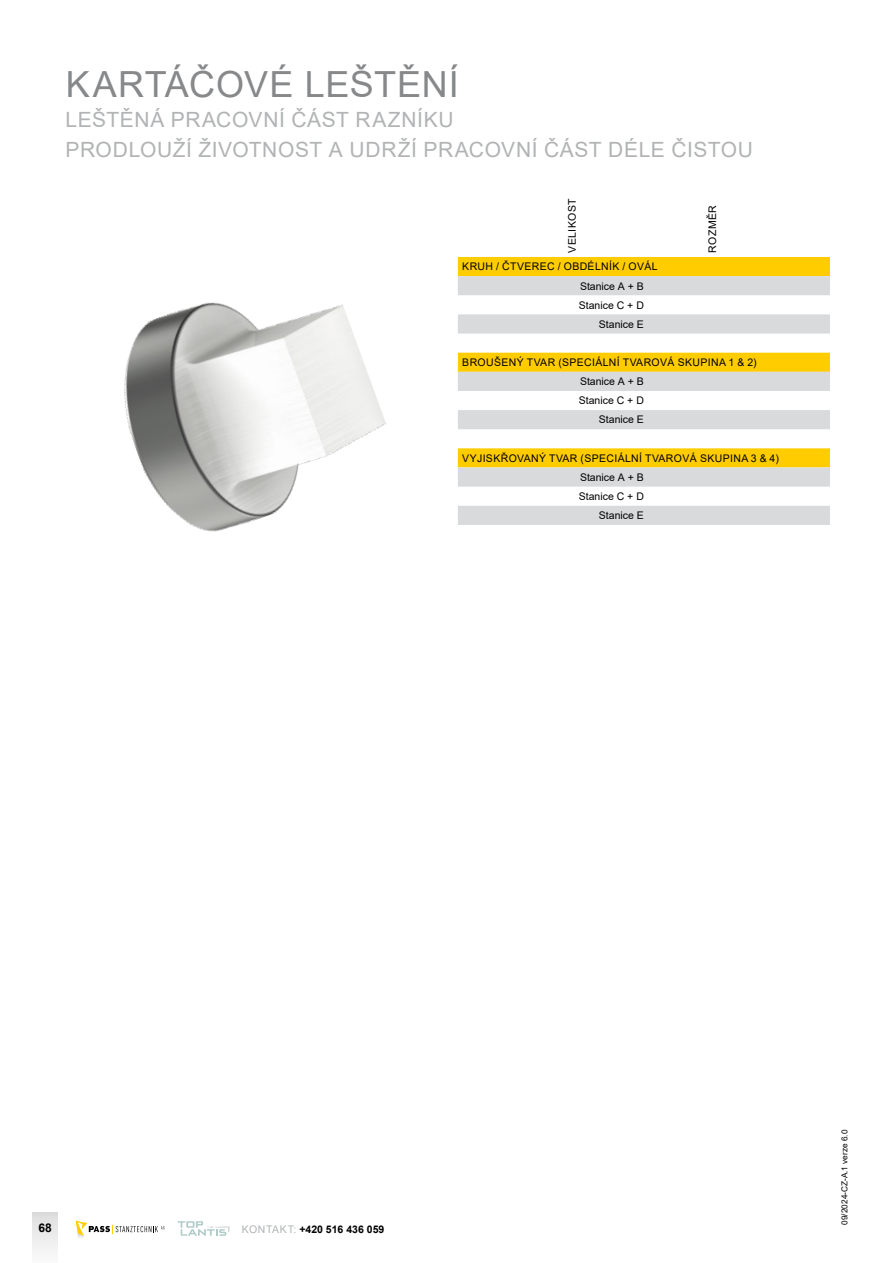
<style>
.page{position:relative;width:893px;height:1263px;background:#fff}
.page>*{position:absolute;margin:0;border:0;box-sizing:border-box;transform-origin:0 0}
.t1{font:36px "Arial";letter-spacing:.02em;color:#87888a}
.t2{font:21px/30px "Arial";letter-spacing:.025em;color:#b1b3b4}
.t3{font:700 12px "Arial";color:#000}
.t4{font:10.5px/19.2px "Arial";letter-spacing:.035em;color:#000}
.t5{font:10.5px "Arial";color:#000}
.t6{font:700 10.5px "Arial";color:#000}
.t7{font:8.25px "Arial";color:#000}
.s1{font-weight:400;color:#b1b3b4}
</style>
<div class="page">
<div style="left:32px;top:1212px;width:26px;height:51px;background:linear-gradient(to bottom,#dedede,#fbfbfb)"></div>
<svg style="left:76px;top:1221px;width:88px;height:17px"></svg>
<svg style="left:178px;top:1221px;width:52px;height:15px"></svg>
<img style="left:124px;top:302px;width:262px;height:230px">
<div style="left:458px;top:257px;width:372px;height:19px;background:#fc0"></div>
<svg style="left:458px;top:276px;width:372px;height:249px"></svg>
<h1 class="t1" style="left:66px;top:60px;width:395px">KARTÁČOVÉ LEŠTĚNÍ</h1>
<h2 class="t2" style="left:66px;top:105px;width:689px">LEŠTĚNÁ PRACOVNÍ ČÁST RAZNÍKU<br>PRODLOUŽÍ ŽIVOTNOST A UDRŽÍ PRACOVNÍ ČÁST DÉLE ČISTOU</h2>
<p class="t4" style="left:563px;top:253px;width:55px;rotate:-90deg">VELIKOST</p>
<p class="t4" style="left:703px;top:253px;width:49px;rotate:-90deg">ROZMĚR</p>
<p class="t4" style="left:579px;top:257px;width:80px;text-indent:-117px">KRUH / ČTVEREC / OBDÉLNÍK / OVÁL<br>Stanice A + B<br>Stanice C + D</p>
<p class="t5" style="left:599px;top:317px;width:46px">Stanice E</p>
<p class="t4" style="left:462px;top:353px;width:296px">BROUŠENÝ TVAR (SPECIÁLNÍ TVAROVÁ SKUPINA 1 &amp; 2)</p>
<p class="t5" style="left:580px;top:374px;width:65px">Stanice A + B</p>
<p class="t5" style="left:579px;top:393px;width:67px">Stanice C + D</p>
<p class="t5" style="left:599px;top:412px;width:46px">Stanice E</p>
<p class="t4" style="left:462px;top:448px;width:318px">VYJISKŘOVANÝ TVAR (SPECIÁLNÍ TVAROVÁ SKUPINA 3 &amp; 4)</p>
<p class="t5" style="left:580px;top:470px;width:65px">Stanice A + B</p>
<p class="t5" style="left:579px;top:489px;width:67px">Stanice C + D</p>
<p class="t5" style="left:599px;top:508px;width:46px">Stanice E</p>
<p class="t3" style="left:38px;top:1220px;width:15px">68</p>
<p class="t6" style="left:242px;top:1222px;width:144px"><span class="s1">KONTAKT:</span> +420 516 436 059</p>
<p class="t7" style="left:839px;top:1225px;width:96px;rotate:-90deg">09/2024-CZ-A.1 verze 6.0</p>
</div>
